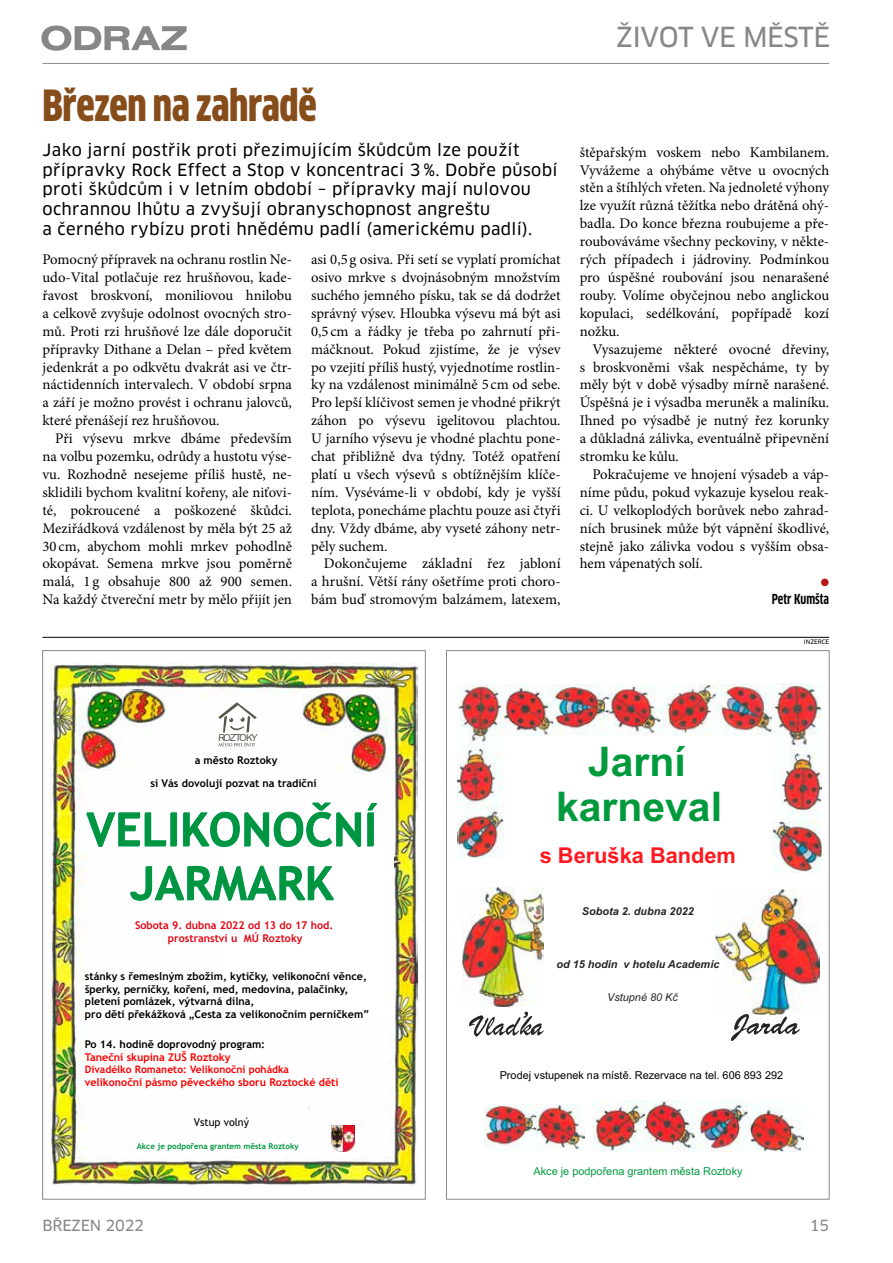
<style>
.page{position:relative;width:893px;height:1263px;background:#fff}
.page>*{position:absolute;margin:0;border:0;box-sizing:border-box;transform-origin:0 0}
.t1{font:900 42px "Clan Cond CELF";letter-spacing:-.01em;color:#864c1a}
.t2{font:700 40.8px "Arial";color:#009a3d}
.t3{font:27px "Clan CE News";letter-spacing:-.02em;color:#878787}
.t4{font:700 21.75px "Arial";color:#ff181f}
.t5{font:16.5px/19.8px "Clan CE News";letter-spacing:.02em;color:#000}
.t6{font:15px "Clan CE News";letter-spacing:-.01em;color:#878787}
.t7{font:14.7px/17.9px "Minion Pro";color:#000;text-align:justify}
.t8{font:700 13.5px "Clan Cond CELF";color:#000}
.t9{font:10.95px "Arial";color:#000}
.t10{font:italic 700 10.95px "Arial";color:#272524}
.t11{font:10.95px "Arial";color:#009a3d}
.t12{font:italic 10.95px "Arial";color:#272524}
.t13{font:700 10.8px/12.5px "Trebuchet MS";color:#000}
.t14{font:700 10.8px "Trebuchet MS";color:#f00}
.t15{font:700 10.8px/13.2px "Trebuchet MS";color:#e30613;text-align:center}
.t16{font:10.8px "Trebuchet MS";color:#000}
.t17{font:10.5px "Zapf Dingbats ITC";color:#b61615}
.t18{font:700 10.35px "Trebuchet MS";color:#f00}
.t19{font:9.6px "Arial";color:#57564a}
.t20{font:700 8.1px "Trebuchet MS";color:#009641}
.t21{font:6px "Clan CE News";color:#000}
</style>
<div class="page">
<hr style="left:43px;top:63px;width:786px;height:1px;background:#878787">
<svg style="left:41px;top:26px;width:146px;height:25px"></svg>
<svg style="left:469px;top:1011px;width:75px;height:26px"></svg>
<img style="left:463px;top:887px;width:81px;height:119px">
<img style="left:716px;top:889px;width:103px;height:125px">
<svg style="left:731px;top:1014px;width:69px;height:27px"></svg>
<img style="left:503px;top:684px;width:269px;height:51px">
<img style="left:594px;top:1100px;width:210px;height:52px">
<img style="left:457px;top:684px;width:46px;height:174px">
<img style="left:772px;top:684px;width:50px;height:188px">
<img style="left:485px;top:1105px;width:100px;height:46px">
<img style="left:51px;top:663px;width:366px;height:523px">
<svg style="left:219px;top:742px;width:36px;height:4px"></svg>
<svg style="left:218px;top:702px;width:39px;height:31px"></svg>
<img style="left:79px;top:690px;width:91px;height:80px">
<img style="left:298px;top:693px;width:91px;height:80px">
<div style="left:221px;top:824px;width:173px;height:194px;background:#fff"></div>
<svg style="left:86px;top:802px;width:291px;height:99px"></svg>
<img style="left:331px;top:1126px;width:24px;height:25px">
<hr style="left:43px;top:637px;width:786px;height:1px;background:#000">
<h1 class="t1" style="left:43px;top:80px;width:276px">Březen na zahradě</h1>
<p class="t5" style="left:43px;top:140px;width:516px">Jako jarní postřik proti přezimujícím škůdcům lze použít přípravky Rock Effect a Stop v koncentraci 3 %. Dobře působí proti škůdcům i v letním období – přípravky mají nulovou ochrannou lhůtu a zvyšují obranyschopnost angreštu<br>a černého rybízu proti hnědému padlí (americkému padlí).</p>
<p class="t7" style="left:43px;top:250px;width:251px">Pomocný přípravek na ochranu rostlin Ne&shy;udo-Vital potlačuje rez hrušňovou, kade&shy;řavost broskvoní, moniliovou hnilobu a celkově zvyšuje odolnost ovocných stro&shy;mů. Proti rzi hrušňové lze dále doporučit přípravky Dithane a Delan – před květem jedenkrát a po odkvětu dvakrát asi ve čtr&shy;náctidenních intervalech. V období srpna a září je možno provést i ochranu jalovců, které přenášejí rez hrušňovou.</p>
<p class="t7" style="left:43px;top:430px;width:251px;text-indent:13px">Při výsevu mrkve dbáme především na volbu pozemku, odrůdy a hustotu výse&shy;vu. Rozhodně nesejeme příliš hustě, ne&shy;sklidili bychom kvalitní kořeny, ale niťovi&shy;té, pokroucené a poškozené škůdci.<br>Meziřádková vzdálenost by měla být 25 až 30 cm, abychom mohli mrkev pohodlně okopávat. Semena mrkve jsou poměrně malá, 1 g obsahuje 800 až 900 semen.<br>Na každý čtvereční metr by mělo přijít jen</p>
<p class="t7" style="left:311px;top:251px;width:251px">asi 0,5 g osiva. Při setí se vyplatí promíchat osivo mrkve s dvojnásobným množstvím suchého jemného písku, tak se dá dodržet správný výsev. Hloubka výsevu má být asi 0,5 cm a řádky je třeba po zahrnutí při&shy;máčknout. Pokud zjistíme, že je výsev po vzejití příliš hustý, vyjednotíme rostlin&shy;ky na vzdálenost minimálně 5 cm od sebe.<br>Pro lepší klíčivost semen je vhodné přikrýt záhon po výsevu igelitovou plachtou.<br>U jarního výsevu je vhodné plachtu pone&shy;chat přibližně dva týdny. Totéž opatření platí u všech výsevů s obtížnějším klíče&shy;ním. Vyséváme-li v období, kdy je vyšší teplota, ponecháme plachtu pouze asi čtyři dny. Vždy dbáme, aby vyseté záhony netr&shy;pěly suchem.</p>
<p class="t7" style="left:311px;top:555px;width:251px;text-indent:13px">Dokončujeme základní řez jabloní a hrušní. Větší rány ošetříme proti choro&shy;bám buď stromovým balzámem, latexem,</p>
<h3 class="t3" style="left:616px;top:20px;width:215px">ŽIVOT VE MĚSTĚ</h3>
<p class="t7" style="left:580px;top:143px;width:251px">štěpařským voskem nebo Kambilanem.<br>Vyvážeme a ohýbáme větve u ovocných stěn a štíhlých vřeten. Na jednoleté výhony lze využít různá těžítka nebo drátěná ohý&shy;badla. Do konce března roubujeme a pře&shy;roubováváme všechny peckoviny, v někte&shy;rých případech i jádroviny. Podmínkou pro úspěšné roubování jsou nenarašené rouby. Volíme obyčejnou nebo anglickou kopulaci, sedélkování, popřípadě kozí nožku.</p>
<p class="t7" style="left:580px;top:340px;width:251px;text-indent:13px">Vysazujeme některé ovocné dřeviny, s broskvoněmi však nespěcháme, ty by měly být v době výsadby mírně narašené.<br>Úspěšná je i výsadba meruněk a maliníku.<br>Ihned po výsadbě je nutný řez korunky a důkladná zálivka, eventuálně připevnění stromku ke kůlu.</p>
<p class="t7" style="left:580px;top:465px;width:251px;text-indent:13px">Pokračujeme ve hnojení výsadeb a váp&shy;níme půdu, pokud vykazuje kyselou reak&shy;ci. U velkoplodých borůvek nebo zahrad&shy;ních brusinek může být vápnění škodlivé, stejně jako zálivka vodou s vyšším obsa&shy;hem vápenatých solí.</p>
<p class="t17" style="left:821px;top:578px;width:10px">●</p>
<p class="t8" style="left:772px;top:591px;width:59px">Petr Kumšta</p>
<p class="t21" style="left:804px;top:638px;width:27px">inzerce</p>
<p class="t19" style="left:218px;top:731px;width:42px">ROZTOKY</p>
<p class="t13" style="left:195px;top:754px;width:84px">a město Roztoky</p>
<p class="t13" style="left:150px;top:776px;width:168px">si Vás dovolují pozvat na tradiční</p>
<h2 class="t2" style="left:588px;top:733px;width:99px">Jarní</h2>
<h2 class="t2" style="left:556px;top:778px;width:167px">karneval</h2>
<h3 class="t4" style="left:540px;top:840px;width:198px">s Beruška Bandem</h3>
<p class="t15" style="left:135px;top:918px;width:200px">Sobota 9. dubna 2022 od 13 do 17 hod. prostranství u MÚ Roztoky</p>
<p class="t13" style="left:85px;top:970px;width:286px">stánky s řemeslným zbožím, kytičky, velikonoční věnce, šperky, perníčky, koření, med, medovina, palačinky, pletení pomlázek, výtvarná dílna,<br>pro děti překážková „Cesta za velikonočním perníčkem”</p>
<p class="t13" style="left:85px;top:1038px;width:182px">Po 14. hodině doprovodný program:</p>
<p class="t14" style="left:85px;top:1050px;width:147px">Taneční skupina ZUŠ Roztoky</p>
<p class="t18" style="left:85px;top:1063px;width:206px">Divadélko Romaneto: Velikonoční pohádka</p>
<p class="t14" style="left:85px;top:1075px;width:255px">velikonoční pásmo pěveckého sboru Roztocké děti</p>
<p class="t16" style="left:194px;top:1115px;width:57px">Vstup volný</p>
<p class="t20" style="left:137px;top:1141px;width:163px">Akce je podpořena grantem města Roztoky</p>
<p class="t10" style="left:582px;top:904px;width:114px">Sobota 2. dubna 2022</p>
<p class="t10" style="left:556px;top:956px;width:165px">od 15 hodin v hotelu Academic</p>
<p class="t12" style="left:607px;top:990px;width:72px">Vstupné 80 Kč</p>
<p class="t9" style="left:500px;top:1067px;width:285px">Prodej vstupenek na místě. Rezervace na tel. 606 893 292</p>
<p class="t11" style="left:534px;top:1163px;width:210px">Akce je podpořena grantem města Roztoky</p>
<p class="t6" style="left:43px;top:1216px;width:103px">březen 2022</p>
<p class="t6" style="left:810px;top:1216px;width:21px">15</p>
</div>
